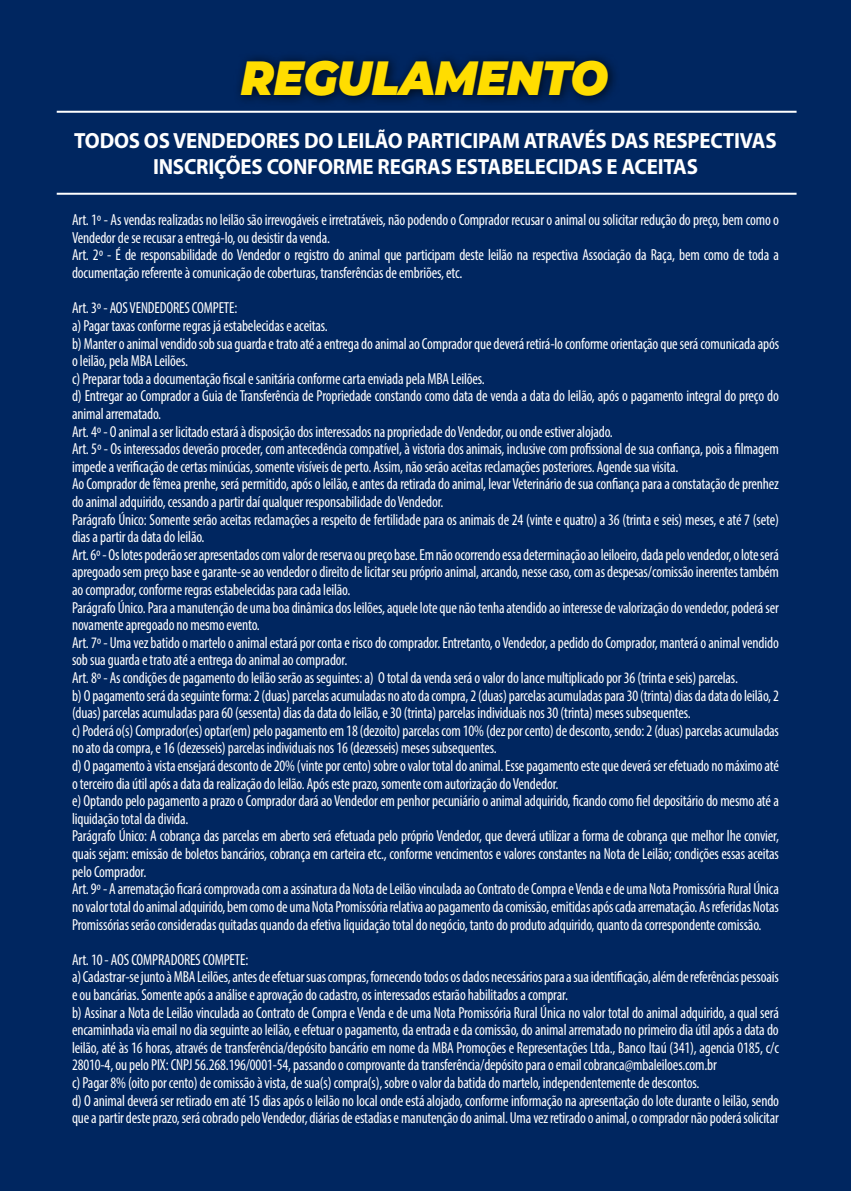
<style>
.page{position:relative;width:851px;height:1191px;background:#fff}
.page>*{position:absolute;margin:0;border:0;box-sizing:border-box;transform-origin:0 0}
.t1{font:italic 900 48px "Montserrat";letter-spacing:-.01em;color:#fd0;scale:.93 1}
.t2{font:700 22px/26px "Myriad Pro";letter-spacing:-.01em;color:#fff;text-align:center;scale:.95 1}
.t3{font:condensed 16px/17.6px "Myriad Pro";letter-spacing:-.01em;color:#fff;scale:.95 1}
</style>
<div class="page">
<div style="left:0;top:0;width:850px;height:1191px;background:#002660"></div>
<div style="left:233px;top:51px;width:387px;height:57px;background:#000;opacity:.75"></div>
<hr style="left:57px;top:111px;width:739px;height:2px;background:#fff">
<hr style="left:57px;top:193px;width:739px;height:2px;background:#fff">
<h1 class="t1" style="left:241px;top:42px;width:396px">REGULAMENTO</h1>
<h2 class="t2" style="left:74px;top:127px;width:740px">TODOS OS VENDEDORES DO LEILÃO PARTICIPAM ATRAVÉS DAS RESPECTIVAS<br>INSCRIÇÕES CONFORME REGRAS ESTABELECIDAS E ACEITAS</h2>
<p class="t3" style="left:72px;top:211px;width:745px">Art. 1º - As vendas realizadas no leilão são irrevogáveis e irretratáveis, não podendo o Comprador recusar o animal ou solicitar redução do preço, bem como o Vendedor de se recusar a entregá-lo, ou desistir da venda.<br>Art. 2º - É de responsabilidade do Vendedor o registro do animal que participam deste leilão na respectiva Associação da Raça, bem como de toda a documentação referente à comunicação de coberturas, transferências de embriões, etc.</p>
<p class="t3" style="left:72px;top:299px;width:745px">Art. 3º - AOS VENDEDORES COMPETE:<br>a) Pagar taxas conforme regras já estabelecidas e aceitas.<br>b) Manter o animal vendido sob sua guarda e trato até a entrega do animal ao Comprador que deverá retirá-lo conforme orientação que será comunicada após o leilão, pela MBA Leilões.<br>c) Preparar toda a documentação fiscal e sanitária conforme carta enviada pela MBA Leilões.<br>d) Entregar ao Comprador a Guia de Transferência de Propriedade constando como data de venda a data do leilão, após o pagamento integral do preço do animal arrematado.<br>Art. 4º - O animal a ser licitado estará à disposição dos interessados na propriedade do Vendedor, ou onde estiver alojado.<br>Art. 5º - Os interessados deverão proceder, com antecedência compatível, à vistoria dos animais, inclusive com profissional de sua confiança, pois a filmagem impede a verificação de certas minúcias, somente visíveis de perto. Assim, não serão aceitas reclamações posteriores. Agende sua visita.<br>Ao Comprador de fêmea prenhe, será permitido, após o leilão, e antes da retirada do animal, levar Veterinário de sua confiança para a constatação de prenhez do animal adquirido, cessando a partir daí qualquer responsabilidade do Vendedor.<br>Parágrafo Único: Somente serão aceitas reclamações a respeito de fertilidade para os animais de 24 (vinte e quatro) a 36 (trinta e seis) meses, e até 7 (sete) dias a partir da data do leilão.<br>Art. 6º - Os lotes poderão ser apresentados com valor de reserva ou preço base. Em não ocorrendo essa determinação ao leiloeiro, dada pelo vendedor, o lote será apregoado sem preço base e garante-se ao vendedor o direito de licitar seu próprio animal, arcando, nesse caso, com as despesas/comissão inerentes também ao comprador, conforme regras estabelecidas para cada leilão.<br>Parágrafo Único. Para a manutenção de uma boa dinâmica dos leilões, aquele lote que não tenha atendido ao interesse de valorização do vendedor, poderá ser novamente apregoado no mesmo evento.<br>Art. 7º - Uma vez batido o martelo o animal estará por conta e risco do comprador. Entretanto, o Vendedor, a pedido do Comprador, manterá o animal vendido sob sua guarda e trato até a entrega do animal ao comprador.<br>Art. 8º - As condições de pagamento do leilão serão as seguintes: a) O total da venda será o valor do lance multiplicado por 36 (trinta e seis) parcelas.<br>b) O pagamento será da seguinte forma: 2 (duas) parcelas acumuladas no ato da compra, 2 (duas) parcelas acumuladas para 30 (trinta) dias da data do leilão, 2 (duas) parcelas acumuladas para 60 (sessenta) dias da data do leilão, e 30 (trinta) parcelas individuais nos 30 (trinta) meses subsequentes.<br>c) Poderá o(s) Comprador(es) optar(em) pelo pagamento em 18 (dezoito) parcelas com 10% (dez por cento) de desconto, sendo: 2 (duas) parcelas acumuladas no ato da compra, e 16 (dezesseis) parcelas individuais nos 16 (dezesseis) meses subsequentes.<br>d) O pagamento à vista ensejará desconto de 20% (vinte por cento) sobre o valor total do animal. Esse pagamento este que deverá ser efetuado no máximo até o terceiro dia útil após a data da realização do leilão. Após este prazo, somente com autorização do Vendedor.<br>e) Optando pelo pagamento a prazo o Comprador dará ao Vendedor em penhor pecuniário o animal adquirido, ficando como fiel depositário do mesmo até a liquidação total da divida.<br>Parágrafo Único: A cobrança das parcelas em aberto será efetuada pelo próprio Vendedor, que deverá utilizar a forma de cobrança que melhor lhe convier, quais sejam: emissão de boletos bancários, cobrança em carteira etc., conforme vencimentos e valores constantes na Nota de Leilão; condições essas aceitas pelo Comprador.<br>Art. 9º - A arrematação ficará comprovada com a assinatura da Nota de Leilão vinculada ao Contrato de Compra e Venda e de uma Nota Promissória Rural Única no valor total do animal adquirido, bem como de uma Nota Promissória relativa ao pagamento da comissão, emitidas após cada arrematação. As referidas Notas Promissórias serão consideradas quitadas quando da efetiva liquidação total do negócio, tanto do produto adquirido, quanto da correspondente comissão.</p>
<p class="t3" style="left:72px;top:950px;width:745px">Art. 10 - AOS COMPRADORES COMPETE:<br>a) Cadastrar-se junto à MBA Leilões, antes de efetuar suas compras, fornecendo todos os dados necessários para a sua identificação, além de referências pessoais e ou bancárias. Somente após a análise e aprovação do cadastro, os interessados estarão habilitados a comprar.<br>b) Assinar a Nota de Leilão vinculada ao Contrato de Compra e Venda e de uma Nota Promissória Rural Única no valor total do animal adquirido, a qual será encaminhada via email no dia seguinte ao leilão, e efetuar o pagamento, da entrada e da comissão, do animal arrematado no primeiro dia útil após a data do leilão, até às 16 horas, através de transferência/depósito bancário em nome da MBA Promoções e Representações Ltda., Banco Itaú (341), agencia 0185, c/c 28010-4, ou pelo PIX: CNPJ 56.268.196/0001-54, passando o comprovante da transferência/depósito para o email cobranca@mbaleiloes.com.br<br>c) Pagar 8% (oito por cento) de comissão à vista, de sua(s) compra(s), sobre o valor da batida do martelo, independentemente de descontos.<br>d) O animal deverá ser retirado em até 15 dias após o leilão no local onde está alojado, conforme informação na apresentação do lote durante o leilão, sendo que a partir deste prazo, será cobrado pelo Vendedor, diárias de estadias e manutenção do animal. Uma vez retirado o animal, o comprador não poderá solicitar</p>
</div>
